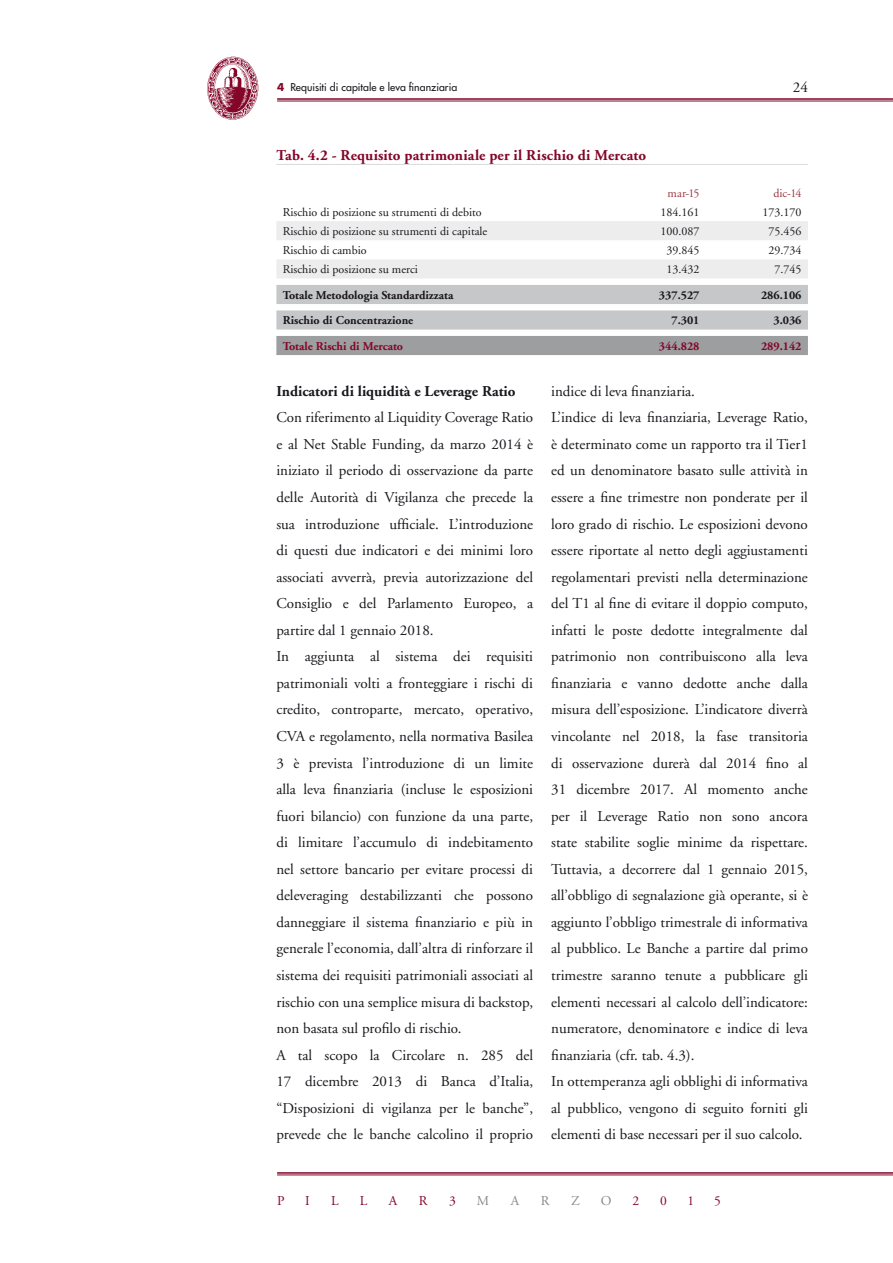
<style>
.page{position:relative;width:893px;height:1263px;background:#fff}
.page>*{position:absolute;margin:0;border:0;box-sizing:border-box;transform-origin:0 0}
.t1{font:15px/26.5px "Adobe Garamond";color:#1a171c}
.t2{font:700 15px "Adobe Garamond";letter-spacing:.01em;color:#830628}
.t3{font:700 15px "Adobe Garamond";color:#1a171c}
.t4{font:13.5px "Adobe Garamond";color:#830628}
.t5{font:13.5px "Adobe Garamond";color:#87888a}
.t6{font:12px "Adobe Garamond";color:#1a171c}
.t7{font:700 12px "Adobe Garamond";color:#1a171c}
.t8{font:700 12px "Adobe Garamond";color:#830628}
.t9{font:12px "Adobe Garamond";letter-spacing:-.035em;color:#9b3842}
.t10{font:10.5px "Futura";letter-spacing:.005em;color:#1a171c}
.s1{font-weight:700;color:#830628}
</style>
<div class="page">
<hr style="left:277px;top:1172px;width:616px;height:2px;background:#830628">
<hr style="left:277px;top:1175px;width:616px;height:1px;background:#830628">
<hr style="left:277px;top:98px;width:616px;height:2px;background:#830628">
<hr style="left:277px;top:101px;width:616px;height:1px;background:#830628">
<img style="left:208px;top:56px;width:51px;height:64px">
<hr style="left:276px;top:164px;width:532px;height:1px;background:#d9dadb">
<svg style="left:276px;top:221px;width:532px;height:57px"></svg>
<svg style="left:276px;top:285px;width:532px;height:45px;background:#cecfd1"></svg>
<div style="left:276px;top:336px;width:532px;height:19px;background:#9d9ea0"></div>
<p class="t10" style="left:277px;top:81px;width:182px"><span class="s1">4</span> Requisiti di capitale e leva finanziaria</p>
<p class="t2" style="left:276px;top:147px;width:371px">Tab. 4.2 - Requisito patrimoniale per il Rischio di Mercato</p>
<p class="t1" style="left:793px;top:74px;width:17px">24</p>
<p class="t9" style="left:668px;top:187px;width:33px">mar-15</p>
<p class="t9" style="left:773px;top:187px;width:30px">dic-14</p>
<p class="t6" style="left:283px;top:206px;width:200px">Rischio di posizione su strumenti di debito</p>
<p class="t6" style="left:660px;top:206px;width:40px">184.161</p>
<p class="t6" style="left:762px;top:206px;width:40px">173.170</p>
<p class="t6" style="left:283px;top:225px;width:206px">Rischio di posizione su strumenti di capitale</p>
<p class="t6" style="left:660px;top:225px;width:40px">100.087</p>
<p class="t6" style="left:768px;top:225px;width:34px">75.456</p>
<p class="t6" style="left:283px;top:244px;width:85px">Rischio di cambio</p>
<p class="t6" style="left:666px;top:244px;width:34px">39.845</p>
<p class="t6" style="left:768px;top:244px;width:34px">29.734</p>
<p class="t6" style="left:283px;top:263px;width:137px">Rischio di posizione su merci</p>
<p class="t6" style="left:666px;top:263px;width:34px">13.432</p>
<p class="t6" style="left:774px;top:263px;width:28px">7.745</p>
<p class="t7" style="left:283px;top:288px;width:172px">Totale Metodologia Standardizzata</p>
<p class="t7" style="left:659px;top:288px;width:42px">337.527</p>
<p class="t7" style="left:761px;top:288px;width:42px">286.106</p>
<p class="t7" style="left:283px;top:314px;width:132px">Rischio di Concentrazione</p>
<p class="t7" style="left:671px;top:314px;width:30px">7.301</p>
<p class="t7" style="left:773px;top:314px;width:30px">3.036</p>
<p class="t8" style="left:283px;top:339px;width:122px">Totale Rischi di Mercato</p>
<p class="t8" style="left:659px;top:339px;width:42px">344.828</p>
<p class="t8" style="left:761px;top:339px;width:42px">289.142</p>
<p class="t3" style="left:276px;top:383px;width:241px">Indicatori di liquidità e Leverage Ratio</p>
<p class="t1" style="left:276px;top:405px;width:258px">Con riferimento al Liquidity Coverage Ratio e al Net Stable Funding, da marzo 2014 è iniziato il periodo di osservazione da parte delle Autorità di Vigilanza che precede la sua introduzione ufficiale. L’introduzione di questi due indicatori e dei minimi loro associati avverrà, previa autorizzazione del Consiglio e del Parlamento Europeo, a partire dal 1 gennaio 2018.<br>In aggiunta al sistema dei requisiti patrimoniali volti a fronteggiare i rischi di credito, controparte, mercato, operativo, CVA e regolamento, nella normativa Basilea 3 è prevista l’introduzione di un limite alla leva finanziaria (incluse le esposizioni fuori bilancio) con funzione da una parte, di limitare l’accumulo di indebitamento nel settore bancario per evitare processi di deleveraging destabilizzanti che possono danneggiare il sistema finanziario e più in generale l’economia, dall’altra di rinforzare il sistema dei requisiti patrimoniali associati al rischio con una semplice misura di backstop, non basata sul profilo di rischio.<br>A tal scopo la Circolare n. 285 del 17 dicembre 2013 di Banca d’Italia, “Disposizioni di vigilanza per le banche”, prevede che le banche calcolino il proprio</p>
<p class="t1" style="left:551px;top:378px;width:258px">indice di leva finanziaria.<br>L’indice di leva finanziaria, Leverage Ratio, è determinato come un rapporto tra il Tier1 ed un denominatore basato sulle attività in essere a fine trimestre non ponderate per il loro grado di rischio. Le esposizioni devono essere riportate al netto degli aggiustamenti regolamentari previsti nella determinazione del T1 al fine di evitare il doppio computo, infatti le poste dedotte integralmente dal patrimonio non contribuiscono alla leva finanziaria e vanno dedotte anche dalla misura dell’esposizione. L’indicatore diverrà vincolante nel 2018, la fase transitoria di osservazione durerà dal 2014 fino al 31 dicembre 2017. Al momento anche per il Leverage Ratio non sono ancora state stabilite soglie minime da rispettare.<br>Tuttavia, a decorrere dal 1 gennaio 2015, all’obbligo di segnalazione già operante, si è aggiunto l’obbligo trimestrale di informativa al pubblico. Le Banche a partire dal primo trimestre saranno tenute a pubblicare gli elementi necessari al calcolo dell’indicatore: numeratore, denominatore e indice di leva finanziaria (cfr. tab. 4.3).<br>In ottemperanza agli obblighi di informativa al pubblico, vengono di seguito forniti gli elementi di base necessari per il suo calcolo.</p>
<p class="t4" style="left:277px;top:1193px;width:9px">P</p>
<p class="t4" style="left:305px;top:1193px;width:6px">i</p>
<p class="t4" style="left:331px;top:1193px;width:9px">l</p>
<p class="t4" style="left:360px;top:1193px;width:9px">l</p>
<p class="t4" style="left:389px;top:1193px;width:10px">a</p>
<p class="t4" style="left:419px;top:1193px;width:10px">r</p>
<p class="t4" style="left:449px;top:1193px;width:8px">3</p>
<p class="t5" style="left:477px;top:1193px;width:14px">M</p>
<p class="t5" style="left:511px;top:1193px;width:21px">AR</p>
<p class="t5" style="left:571px;top:1193px;width:10px">Z</p>
<p class="t5" style="left:601px;top:1193px;width:12px">O</p>
<p class="t4" style="left:632px;top:1193px;width:8px">2</p>
<p class="t4" style="left:660px;top:1193px;width:8px">0</p>
<p class="t4" style="left:687px;top:1193px;width:8px">1</p>
<p class="t4" style="left:714px;top:1193px;width:8px">5</p>
</div>
